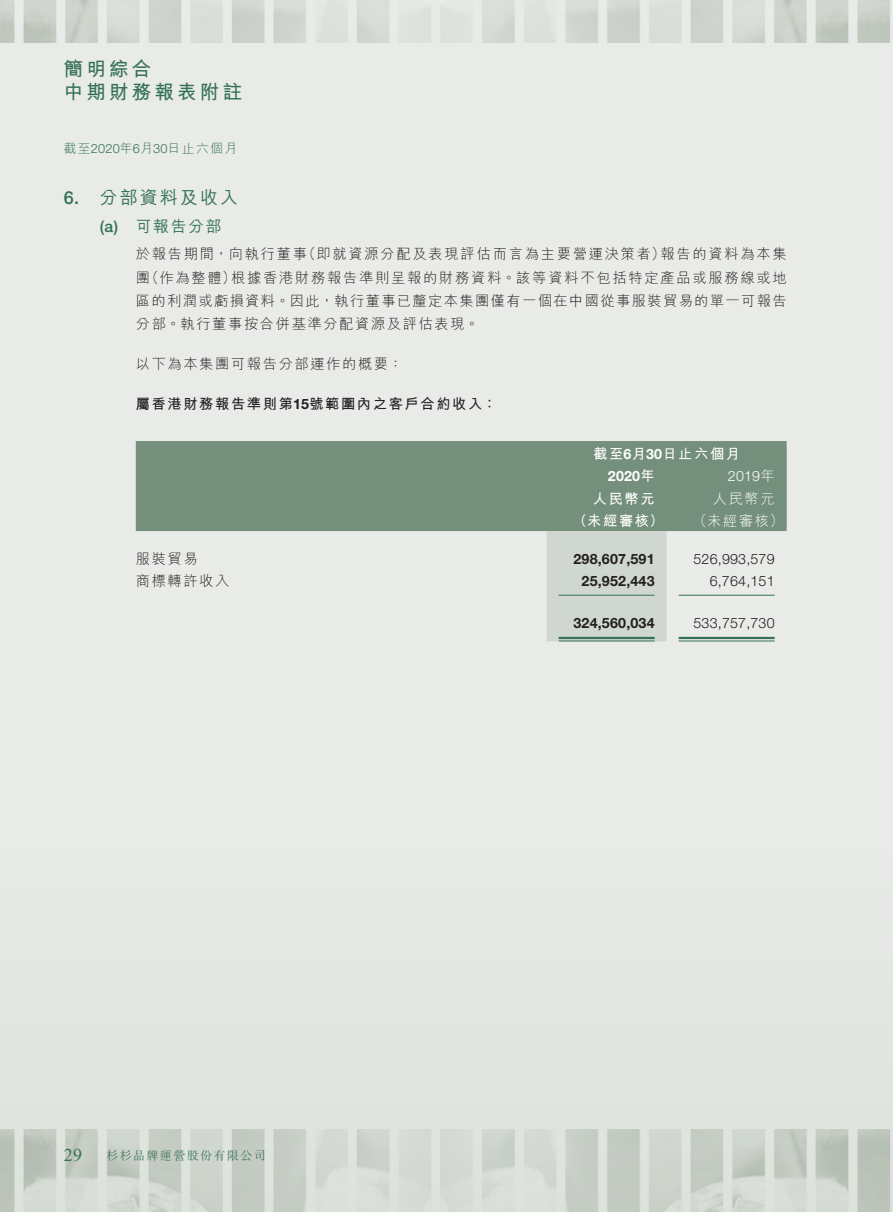
<style>
.page{position:relative;width:893px;height:1212px;background:#e8ebe7}
.page>*{position:absolute;margin:0;border:0;box-sizing:border-box;transform-origin:0 0}
.t1{font:700 19.5px/22.5px "M Hei HK";letter-spacing:.165em;color:#357155}
._03_H1{font:500 18px "M Hei HK";letter-spacing:.115em;color:#357155}
.t2{font:18px "Times New Roman";color:#357155}
._03_H1-2{font:500 18px "Helvetica Neue LT Std";color:#357155}
._04___H2{font:500 15.75px "M Hei HK";letter-spacing:.115em;color:#357155}
._04___H2-2{font:500 15.75px "Helvetica Neue LT Std";color:#357155}
._13_____P4{font:300 14.25px/23.2px "M Hei HK";letter-spacing:.12em;color:#231f20}
._13_____P4-2{font:300 14.25px/23.2px "M Hei HK";letter-spacing:.1em;color:#231f20}
._01_Body_Text{font:700 14.25px "Helvetica Neue LT Std";letter-spacing:.015em;color:#231f20}
._01_Body_Text-2{font:300 14.25px "Helvetica Neue LT Std";letter-spacing:.015em;color:#231f20}
._13_____P4-3{font:700 14.25px "M Hei HK";letter-spacing:.115em;color:#231f20}
._01_Body_Text-3{font:700 14.25px "M Hei HK";letter-spacing:.115em;color:#fff}
._01_Body_Text-4{font:300 14.25px "M Hei HK";letter-spacing:.115em;color:#fff}
._15_Table_Stub{font:300 14.25px "M Hei HK";letter-spacing:.115em;color:#231f20}
._01_Body_Text-5{font:300 14.25px "Helvetica Neue LT Std";color:#fff}
._01_Body_Text-6{font:700 14.25px "Helvetica Neue LT Std";color:#fff}
.t3{font:300 12.75px "M Hei HK";letter-spacing:.115em;color:#357155}
.t4{font:300 12px "M Sung HK";letter-spacing:.115em;color:#357155}
.s1{font-family:"Helvetica Neue LT Std"}
.s2{font-family:"M Hei HK"}
</style>
<div class="page">
<div style="left:0;top:853px;width:893px;height:359px;background:#dde2dc"></div>
<img style="left:0;top:1129px;width:890px;height:83px">
<img style="left:0;top:0;width:891px;height:43px">
<div style="left:136px;top:441px;width:651px;height:90px;background:#748f7b"></div>
<div style="left:547px;top:531px;width:120px;height:110px;background:#d0d7d0"></div>
<hr style="left:559px;top:595px;width:96px;height:1px;background:#357155">
<hr style="left:679px;top:595px;width:96px;height:1px;background:#357155">
<hr style="left:559px;top:637px;width:96px;height:2px;background:#357155">
<hr style="left:559px;top:641px;width:96px;height:1px;background:#357155">
<hr style="left:679px;top:637px;width:96px;height:2px;background:#357155">
<hr style="left:679px;top:641px;width:96px;height:1px;background:#357155">
<h1 class="t1" style="left:64px;top:56px;width:180px">簡明綜合<br>中期財務報表附註</h1>
<p class="t3" style="left:64px;top:142px;width:175px">截至<span class="s1">2020</span>年月<span class="s1">6 30</span>日止六個月</p>
<p class="_03_H1-2" style="left:64px;top:187px;width:17px">6.</p>
<p class="_03_H1" style="left:100px;top:185px;width:140px">分部資料及收入</p>
<p class="_04___H2-2" style="left:100px;top:217px;width:20px">(a)</p>
<p class="_04___H2" style="left:136px;top:215px;width:87px">可報告分部</p>
<p class="_13_____P4" style="left:302px;top:242px;width:365px">（即就資源分配及表現評估而言為主要營運決策者）</p>
<p class="_13_____P4" style="left:231px;top:242px;width:557px;text-indent:-95px">於報告期間，向執行董事<br>根據香港財務報告準則呈報的財務資料。該等資料不包括特定產品或服務線或地</p>
<p class="_13_____P4" style="left:660px;top:242px;width:128px">報告的資料為本集</p>
<p class="_13_____P4" style="left:145px;top:266px;width:93px">（作為整體）</p>
<p class="_13_____P4-2" style="left:136px;top:266px;width:652px">團<br>區的利潤或虧損資料。因此，執行董事已釐定本集團僅有一個在中國從事服裝貿易的單一可報告分部。執行董事按合併基準分配資源及評估表現。</p>
<p class="_13_____P4" style="left:136px;top:352px;width:268px">以下為本集團可報告分部運作的概要：</p>
<p class="_13_____P4-3" style="left:136px;top:394px;width:362px">屬香港財務報告準則第<span class="s1">15</span>號範圍內之客戶合約收入：</p>
<p class="_01_Body_Text-3" style="left:593px;top:443px;width:148px">截至月<span class="s1">6 30</span>日止六個月</p>
<p class="_01_Body_Text-5" style="left:728px;top:467px;width:48px">2019<span class="s2">年</span></p>
<p class="_01_Body_Text-6" style="left:608px;top:467px;width:48px">2020<span class="s2">年</span></p>
<p class="_15_Table_Stub" style="left:136px;top:551px;width:63px">服裝貿易</p>
<p class="_15_Table_Stub" style="left:136px;top:574px;width:95px">商標轉許收入</p>
<p class="_01_Body_Text-3" style="left:593px;top:488px;width:63px">人民幣元</p>
<p class="_01_Body_Text-4" style="left:713px;top:491px;width:63px">人民幣元</p>
<p class="_01_Body_Text-3" style="left:573px;top:511px;width:92px">（未經審核）</p>
<p class="_01_Body_Text-4" style="left:693px;top:514px;width:92px">（未經審核(</p>
<p class="_01_Body_Text" style="left:573px;top:550px;width:83px">298,607,591</p>
<p class="_01_Body_Text-2" style="left:693px;top:550px;width:83px">526,993,579</p>
<p class="_01_Body_Text" style="left:582px;top:572px;width:75px">25,952,443</p>
<p class="_01_Body_Text-2" style="left:710px;top:572px;width:66px">6,764,151</p>
<p class="_01_Body_Text" style="left:573px;top:614px;width:83px">324,560,034</p>
<p class="_01_Body_Text-2" style="left:693px;top:614px;width:83px">533,757,730</p>
<p class="t2" style="left:64px;top:1142px;width:20px">29</p>
<p class="t4" style="left:106px;top:1147px;width:161px">杉杉品牌運營股份有限公司</p>
</div>
